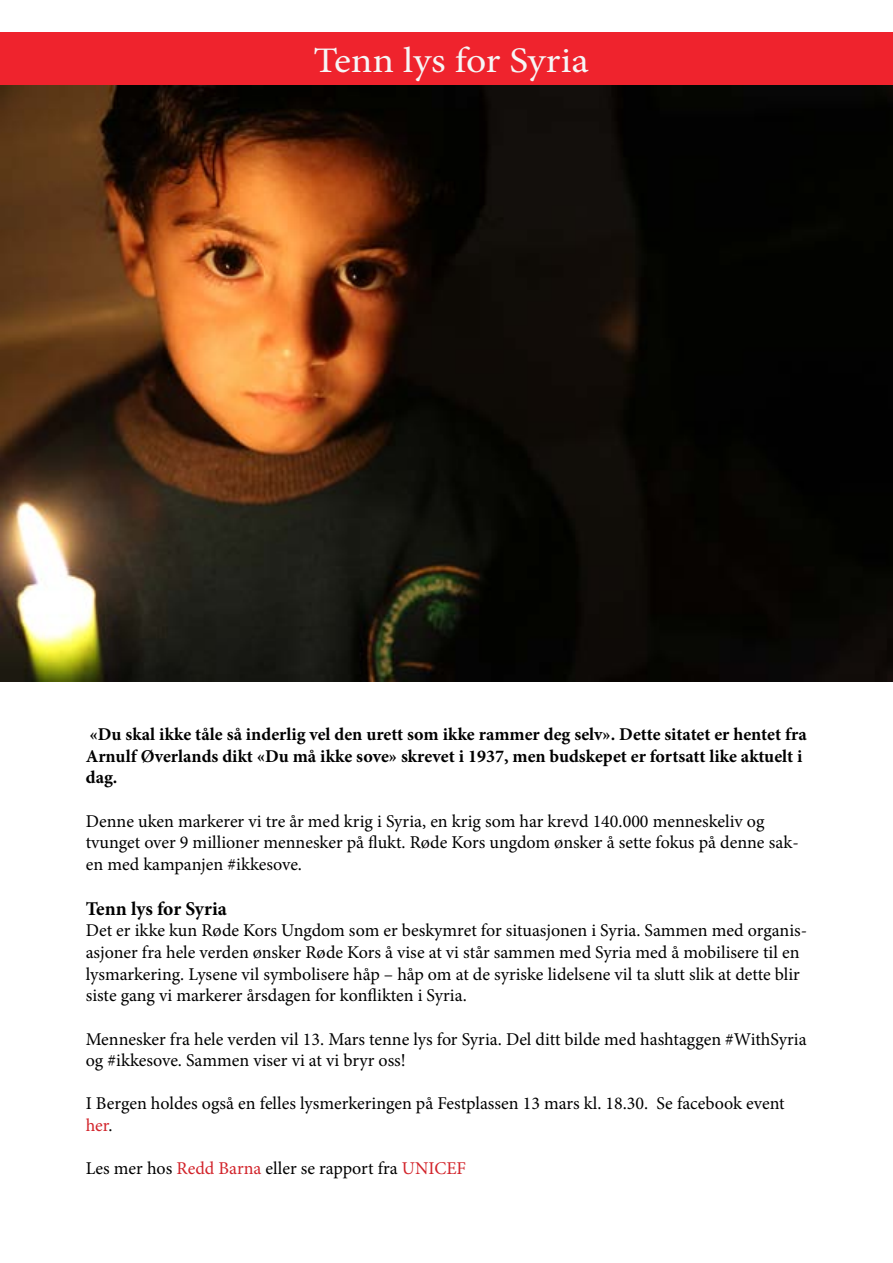
<style>
.page{position:relative;width:893px;height:1263px;background:#fff}
.page>*{position:absolute;margin:0;border:0;box-sizing:border-box;transform-origin:0 0}
.t1{font:36px "Minion Pro";color:#f6f6f6;scale:1.1 1}
.t2{font:700 19.5px "Minion Pro";letter-spacing:-.005em;color:#000}
.t3{font:18px/21.6px "Minion Pro";color:#000}
.t4{font:700 18px/21.6px "Minion Pro";color:#000}
.s1{color:#d2232a}
</style>
<div class="page">
<div style="left:0;top:32px;width:893px;height:55px;background:#ef232d"></div>
<img style="left:0;top:86px;width:893px;height:595px">
<h1 class="t1" style="left:314px;top:36px;width:252px">Tenn lys for Syria</h1>
<p class="t4" style="left:86px;top:723px;width:723px">«Du skal ikke tåle så inderlig vel den urett som ikke rammer deg selv». Dette sitatet er hentet fra<br>Arnulf Øverlands dikt «Du må ikke sove» skrevet i 1937, men budskepet er fortsatt like aktuelt i dag.</p>
<p class="t3" style="left:86px;top:810px;width:714px">Denne uken markerer vi tre år med krig i Syria, en krig som har krevd 140.000 menneskeliv og tvunget over 9 millioner mennesker på flukt. Røde Kors ungdom ønsker å sette fokus på denne sak&shy;en med kampanjen #ikkesove.</p>
<p class="t2" style="left:86px;top:895px;width:143px">Tenn lys for Syria</p>
<p class="t3" style="left:86px;top:920px;width:723px">Det er ikke kun Røde Kors Ungdom som er beskymret for situasjonen i Syria. Sammen med organis&shy;asjoner fra hele verden ønsker Røde Kors å vise at vi står sammen med Syria med å mobilisere til en lysmarkering. Lysene vil symbolisere håp – håp om at de syriske lidelsene vil ta slutt slik at dette blir siste gang vi markerer årsdagen for konflikten i Syria.</p>
<p class="t3" style="left:86px;top:1028px;width:722px">Mennesker fra hele verden vil 13. Mars tenne lys for Syria. Del ditt bilde med hashtaggen #WithSyria og #ikkesove. Sammen viser vi at vi bryr oss!</p>
<p class="t3" style="left:86px;top:1093px;width:700px">I Bergen holdes også en felles lysmerkeringen på Festplassen 13 mars kl. 18.30. Se facebook event <span class="s1">her</span>.</p>
<p class="t3" style="left:86px;top:1158px;width:382px">Les mer hos <span class="s1">Redd Barna</span> eller se rapport fra <span class="s1">UNICEF</span></p>
</div>
